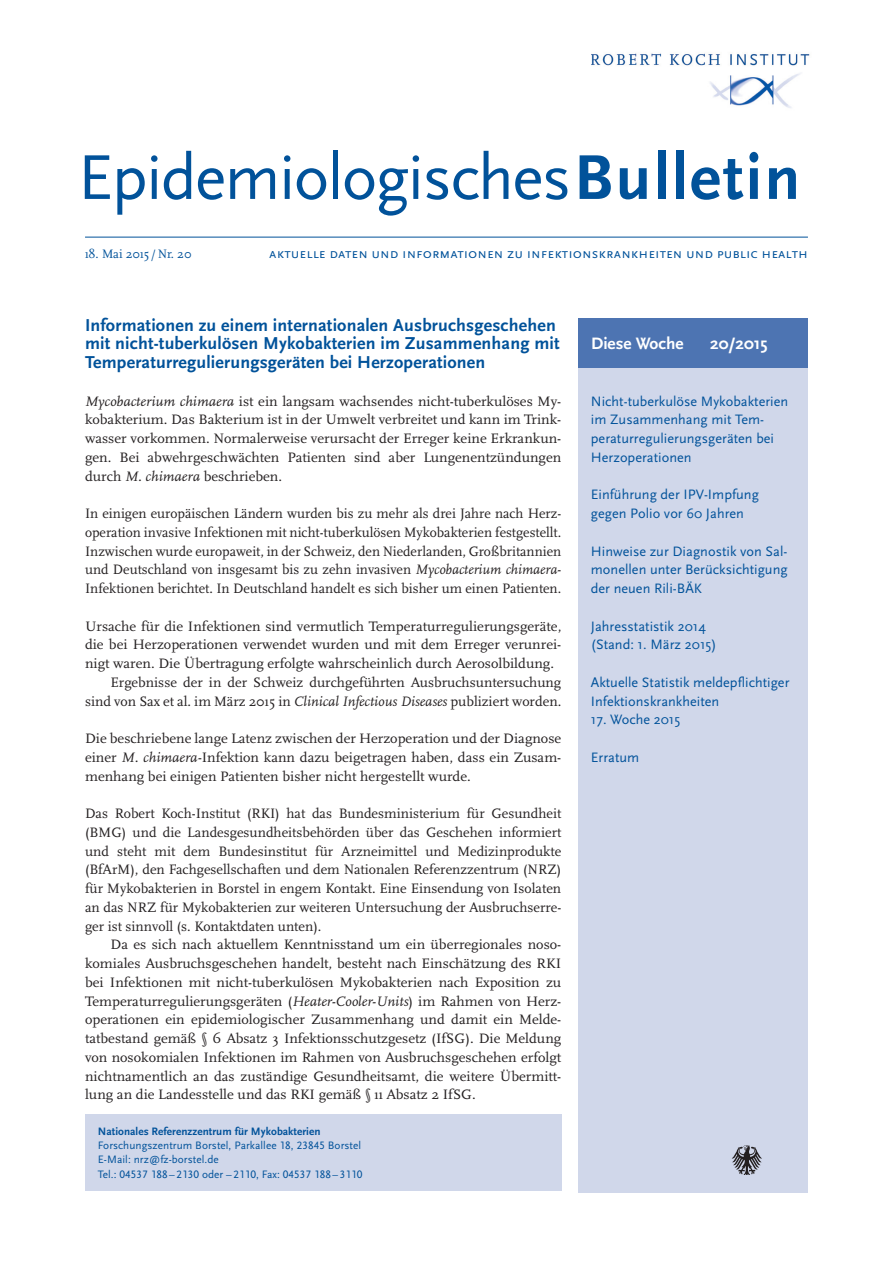
<style>
.page{position:relative;width:893px;height:1263px;background:#fff}
.page>*{position:absolute;margin:0;border:0;box-sizing:border-box;transform-origin:0 0}
.t1{font:66px "Scala Sans Pro";letter-spacing:-.02em;color:#01529a}
.Fließtext_Überschrif{font:700 18px/18.8px "Scala Sans Pro";letter-spacing:.01em;color:#01529a}
.t2{font:700 17.25px "Scala Sans Pro";color:#fff}
.Fließtext{font:14.25px/18.8px "Scala Pro";color:#231f20;text-align:justify}
.Fließtext_Einzug{font:14.25px/18.8px "Scala Pro";color:#231f20;text-align:right}
.Inhalt{font:14.25px/18.8px "Scala Sans Pro";color:#01529a}
.t3{font:12.75px "Scala Pro";color:#01529a}
.Text_klein_P_287{font:11.25px "Scala Sans Pro";letter-spacing:.005em;color:#01529a}
.Text_klein_P_287-2{font:700 11.25px "Scala Sans Pro";letter-spacing:.005em;color:#01529a}
.s1{font-weight:700}
.s2{font-style:italic}
</style>
<div class="page">
<hr style="left:85px;top:237px;width:723px;height:1px;background:#01529a">
<img style="left:591px;top:53px;width:219px;height:55px">
<div style="left:578px;top:318px;width:230px;height:875px;background:#d0d7ea"></div>
<div style="left:578px;top:318px;width:230px;height:50px;background:#4d74b2"></div>
<svg style="left:732px;top:1145px;width:30px;height:30px"></svg>
<div style="left:85px;top:1114px;width:477px;height:76px;background:#d0d7ea"></div>
<h1 class="t1" style="left:78px;top:139px;width:724px">Epidemiologisches<span class="s1">Bulletin</span></h1>
<p class="t3" style="left:85px;top:246px;width:108px">18. Mai 2015 /Nr. 20</p>
<p class="Inhalt" style="left:269px;top:244px;width:540px">aktuelle daten und informationen zu infektionskrankheiten und public health</p>
<p class="Fließtext_Überschrif" style="left:85px;top:315px;width:476px">Informationen zu einem internationalen Ausbruchsgeschehen mit nicht-tuberkulösen Mykobakterien im Zusammenhang mit<br>Temperaturregulierungsgeräten bei Herzoperationen</p>
<p class="Fließtext" style="left:85px;top:391px;width:478px"><span class="s2">Mycobacterium chimaera</span> ist ein langsam wachsendes nicht-tuberkulöses My&shy;kobakterium. Das Bakterium ist in der Umwelt verbreitet und kann im Trink&shy;wasser vorkommen. Normalerweise verursacht der Erreger keine Erkrankun&shy;gen. Bei abwehrgeschwächten Patienten sind aber Lungenentzündungen durch <span class="s2">M. chimaera</span> beschrieben.</p>
<p class="Fließtext" style="left:85px;top:504px;width:478px">In einigen europäischen Ländern wurden bis zu mehr als drei Jahre nach Herz&shy;operation invasive Infektionen mit nicht-tuberkulösen Mykobakterien festgestellt.<br>Inzwischen wurde europaweit, in der Schweiz, den Niederlanden, Großbritannien und Deutschland von insgesamt bis zu zehn invasiven <span class="s2">Mycobacterium chimaera</span>-Infektionen berichtet. In Deutschland handelt es sich bisher um einen Patienten.</p>
<p class="Fließtext" style="left:85px;top:616px;width:478px">Ursache für die Infektionen sind vermutlich Temperaturregulierungsgeräte, die bei Herzoperationen verwendet wurden und mit dem Erreger verunrei&shy;nigt waren. Die Übertragung erfolgte wahrscheinlich durch Aerosolbildung.</p>
<p class="Fließtext_Einzug" style="left:85px;top:673px;width:478px">Ergebnisse der in der Schweiz durchgeführten Ausbruchsuntersuchung sind von Sax et al. im März 2015 in <span class="s2">Clinical Infectious Diseases</span> publiziert worden.</p>
<p class="Fließtext" style="left:85px;top:729px;width:478px">Die beschriebene lange Latenz zwischen der Herzoperation und der Diagnose einer <span class="s2">M. chimaera-</span>Infektion kann dazu beigetragen haben, dass ein Zusam&shy;menhang bei einigen Patienten bisher nicht hergestellt wurde.</p>
<p class="Fließtext" style="left:85px;top:804px;width:478px">Das Robert Koch-Institut (RKI) hat das Bundesministerium für Gesundheit (BMG) und die Landesgesundheitsbehörden über das Geschehen informiert und steht mit dem Bundesinstitut für Arzneimittel und Medizinprodukte (BfArM), den Fachgesellschaften und dem Nationalen Referenzzentrum (NRZ) für Mykobakterien in Borstel in engem Kontakt. Eine Einsendung von Isolaten an das NRZ für Mykobakterien zur weiteren Untersuchung der Ausbruchserre&shy;ger ist sinnvoll (s. Kontaktdaten unten).</p>
<p class="Fließtext_Einzug" style="left:85px;top:935px;width:478px;text-align:justify;text-indent:26px">Da es sich nach aktuellem Kenntnisstand um ein überregionales noso&shy;komiales Ausbruchsgeschehen handelt, besteht nach Einschätzung des RKI bei Infektionen mit nicht-tuberkulösen Mykobakterien nach Exposition zu Temperaturregulierungsgeräten (<span class="s2">Heater-Cooler-Units</span>) im Rahmen von Herz&shy;operationen ein epidemiologischer Zusammenhang und damit ein Melde&shy;tatbestand gemäß § 6 Absatz 3 Infektionsschutzgesetz (IfSG). Die Meldung von nosokomialen Infektionen im Rahmen von Ausbruchsgeschehen erfolgt nichtnamentlich an das zuständige Gesundheitsamt, die weitere Übermitt&shy;lung an die Landesstelle und das RKI gemäß § 11 Absatz 2 IfSG.</p>
<p class="Text_klein_P_287-2" style="left:98px;top:1124px;width:224px">Nationales Referenzzentrum für Mykobakterien</p>
<p class="Text_klein_P_287" style="left:98px;top:1139px;width:265px">Forschungszentrum Borstel, Parkallee 18, 23845 Borstel</p>
<p class="Text_klein_P_287" style="left:98px;top:1153px;width:123px">E-Mail: nrz@fz-borstel.de</p>
<p class="Text_klein_P_287" style="left:98px;top:1167px;width:266px">Tel.: 04537 188 – 2130 oder – 2110, Fax: 04537 188 – 3110</p>
<p class="t2" style="left:591px;top:334px;width:94px">Diese Woche</p>
<p class="t2" style="left:710px;top:334px;width:59px">20/2015</p>
<p class="Inhalt" style="left:591px;top:391px;width:199px">Nicht-tuberkulöse Mykobakterien im Zusammenhang mit Tem&shy;peraturregulierungsgeräten bei<br>Herzoperationen</p>
<p class="Inhalt" style="left:591px;top:485px;width:170px">Einführung der IPV-Impfung gegen Polio vor 60 Jahren</p>
<p class="Inhalt" style="left:591px;top:541px;width:198px;text-align:justify">Hinweise zur Diagnostik von Sal&shy;monellen unter Berücksichtigung der neuen Rili-BÄK</p>
<p class="Inhalt" style="left:591px;top:616px;width:116px">Jahresstatistik 2014</p>
<p class="Inhalt" style="left:591px;top:635px;width:127px">(Stand: 1. März 2015)</p>
<p class="Inhalt" style="left:591px;top:673px;width:200px">Aktuelle Statistik meldepflichtiger<br>Infektionskrankheiten</p>
<p class="Inhalt" style="left:591px;top:710px;width:91px">17. Woche 2015</p>
<p class="Inhalt" style="left:591px;top:748px;width:50px">Erratum</p>
</div>
